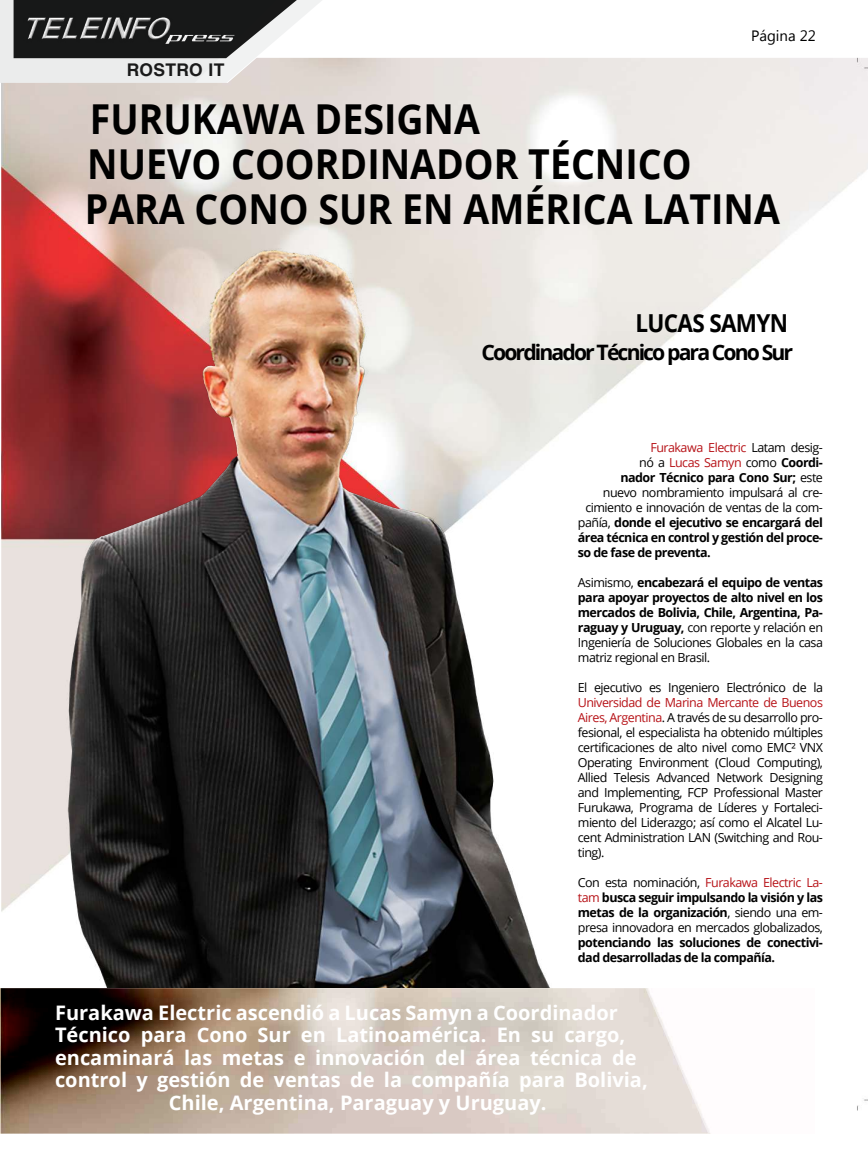
<style>
.page{position:relative;width:868px;height:1169px;background:#fff}
.page>*{position:absolute;margin:0;border:0;box-sizing:border-box;transform-origin:0 0}
.t1{font:700 41.25px/45px "Open Sans";color:#000;scale:.91 1}
.t2{font:700 24.75px "Open Sans";letter-spacing:-.03em;color:#000;scale:.91 1}
.t3{font:700 21.25px "Open Sans";letter-spacing:-.09em;color:#000}
.t4{font:700 20px "Open Sans";color:#fff}
.t5{font:700 17.5px "Helvetica LT Std";letter-spacing:.015em;color:#1a1a1a}
.t6{font:15px "Myanmar Text";color:#000}
.t7{font:12.5px/15px "Open Sans";letter-spacing:-.04em;color:#000;text-align:justify}
.t8{font:700 12.5px/15px "Open Sans";letter-spacing:-.04em;color:#000;text-align:justify}
.t9{font:12.5px "Open Sans";letter-spacing:-.04em;color:#b71318}
.s1{color:#000}
.s2{font-weight:700;color:#000}
.s3{font-weight:400}
.s4{color:#b71318}
.s5{font-weight:700}
</style>
<div class="page">
<svg style="left:0;top:0;width:322px;height:83px"></svg>
<img style="left:23px;top:10px;width:215px;height:48px">
<img style="left:1px;top:58px;width:867px;height:1052px">
<img style="left:1px;top:249px;width:551px;height:739px">
<img style="left:708px;top:988px;width:106px;height:145px">
<svg style="left:0;top:988px;width:708px;height:145px;background:#b7a89d"></svg>
<h3 class="t5" style="left:127px;top:59px;width:99px">ROSTRO IT</h3>
<p class="t6" style="left:751px;top:27px;width:66px">Página 22</p>
<h1 class="t1" style="left:85px;top:96px;width:765px">FURUKAWA DESIGNA<br>NUEVO COORDINADOR TÉCNICO<br>PARA CONO SUR EN AMÉRICA LATINA</h1>
<h2 class="t2" style="left:635px;top:306px;width:169px">LUCAS SAMYN</h2>
<h3 class="t3" style="left:481px;top:337px;width:313px">Coordinador Técnico para Cono Sur</h3>
<p class="t9" style="left:650px;top:438px;width:174px">Furakawa Electric <span class="s1">Latam desig-</span></p>
<p class="t9" style="left:639px;top:453px;width:185px"><span class="s1">nó a</span> Lucas Samyn <span class="s1">como</span> <span class="s2">Coordi-</span></p>
<p class="t8" style="left:620px;top:469px;width:204px">nador Técnico para Cono Sur; <span class="s3">este</span></p>
<p class="t7" style="left:603px;top:484px;width:222px">nuevo nombramiento impulsará al cre-</p>
<p class="t7" style="left:585px;top:499px;width:239px">cimiento e innovación de ventas de la com-</p>
<p class="t8" style="left:578px;top:514px;width:246px"><span class="s3">pañía,</span> donde el ejecutivo se encargará del</p>
<p class="t8" style="left:578px;top:529px;width:247px">área técnica en control y gestión del proce-</p>
<p class="t8" style="left:578px;top:544px;width:134px">so de fase de preventa.</p>
<p class="t8" style="left:578px;top:574px;width:247px"><span class="s3">Asimismo,</span> encabezará el equipo de ventas para apoyar proyectos de alto nivel en los mercados de Bolivia, Chile, Argentina, Pa&shy;raguay y Uruguay, <span class="s3">con reporte y relación en Ingeniería de Soluciones Globales en la casa matriz regional en Brasil.</span></p>
<p class="t7" style="left:578px;top:679px;width:247px">El ejecutivo es Ingeniero Electrónico de la</p>
<p class="t7" style="left:578px;top:694px;width:247px"><span class="s4">Universidad de Marina Mercante de Buenos Aires, Argentina</span>. A través de su desarrollo pro&shy;fesional, el especialista ha obtenido múltiples certificaciones de alto nivel como EMC² VNX Operating Environment (Cloud Computing), Allied Telesis Advanced Network Designing and Implementing, FCP Professional Master Furukawa, Programa de Líderes y Fortaleci&shy;miento del Liderazgo; así como el Alcatel Lu&shy;cent Administration LAN (Switching and Rou&shy;ting).</p>
<p class="t7" style="left:578px;top:874px;width:247px">Con esta nominación, <span class="s4">Furakawa Electric La&shy;tam</span> <span class="s5">busca seguir impulsando la visión y las metas de la organización</span>, siendo una em&shy;presa innovadora en mercados globalizados,</p>
<p class="t8" style="left:578px;top:934px;width:247px">potenciando las soluciones de conectivi&shy;dad desarrolladas de la compañía.</p>
<h3 class="t4" style="left:55px;top:998px;width:564px">Furakawa Electric ascendió a Lucas Samyn a Coordinador</h3>
<h3 class="t4" style="left:55px;top:1021px;width:571px">Técnico para Cono Sur en Latinoamérica. En su cargo,</h3>
<h3 class="t4" style="left:55px;top:1043px;width:583px">encaminará las metas e innovación del área técnica de</h3>
<h3 class="t4" style="left:55px;top:1066px;width:594px">control y gestión de ventas de la compañía para Bolivia,</h3>
<h3 class="t4" style="left:169px;top:1088px;width:379px">Chile, Argentina, Paraguay y Uruguay.</h3>
</div>
